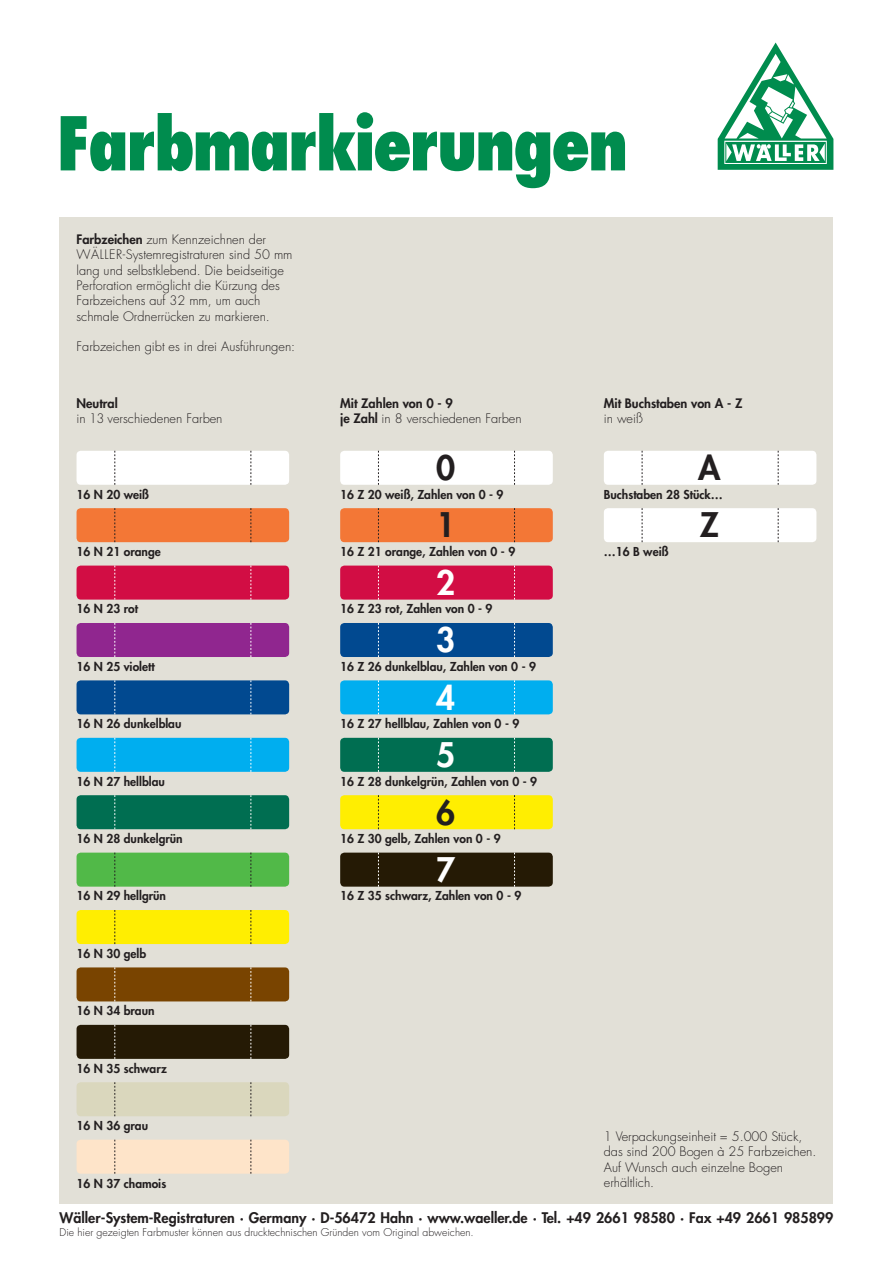
<style>
.page{position:relative;width:893px;height:1263px;background:#fff}
.page>*{position:absolute;margin:0;border:0;box-sizing:border-box;transform-origin:0 0}
.t1{font:800 condensed 72px "Futura";letter-spacing:-.04em;color:#008c4e}
.t2{font:800 33px "Futura";color:#231f20}
.t3{font:800 33px "Futura";color:#fff}
.t4{font:800 14.25px "Futura";color:#231f20}
.t5{font:300 12.75px/15.3px "Futura";color:#231f20}
.t6{font:800 12.75px "Futura";color:#231f20}
.t7{font:800 12px "Futura";color:#231f20}
.t8{font:300 10.5px "Futura";color:#231f20}
.s1{font-weight:800}
</style>
<div class="page">
<div style="left:60px;top:217px;width:773px;height:986px;background:#e2e0d7"></div>
<svg style="left:718px;top:43px;width:115px;height:127px"></svg>
<div style="left:340px;top:451px;width:213px;height:34px;background:#fff;border-radius:4px"></div>
<svg style="left:378px;top:451px;width:1px;height:34px"></svg>
<svg style="left:514px;top:451px;width:1px;height:34px"></svg>
<div style="left:77px;top:451px;width:212px;height:34px;background:#fff;border-radius:4px"></div>
<svg style="left:115px;top:451px;width:1px;height:34px"></svg>
<svg style="left:251px;top:451px;width:1px;height:34px"></svg>
<div style="left:340px;top:508px;width:213px;height:34px;background:#f37736;border-radius:4px"></div>
<svg style="left:378px;top:508px;width:1px;height:34px"></svg>
<svg style="left:514px;top:508px;width:1px;height:34px"></svg>
<div style="left:77px;top:508px;width:212px;height:34px;background:#f37736;border-radius:4px"></div>
<svg style="left:115px;top:508px;width:1px;height:34px"></svg>
<svg style="left:251px;top:508px;width:1px;height:34px"></svg>
<div style="left:340px;top:566px;width:213px;height:34px;background:#d20d44;border-radius:4px"></div>
<svg style="left:378px;top:566px;width:1px;height:34px"></svg>
<svg style="left:514px;top:566px;width:1px;height:34px"></svg>
<div style="left:77px;top:566px;width:212px;height:34px;background:#d20d44;border-radius:4px"></div>
<svg style="left:115px;top:566px;width:1px;height:34px"></svg>
<svg style="left:251px;top:566px;width:1px;height:34px"></svg>
<div style="left:340px;top:623px;width:213px;height:34px;background:#014990;border-radius:4px"></div>
<svg style="left:378px;top:623px;width:1px;height:34px"></svg>
<svg style="left:514px;top:623px;width:1px;height:34px"></svg>
<div style="left:77px;top:623px;width:212px;height:34px;background:#90268f;border-radius:4px"></div>
<svg style="left:115px;top:623px;width:1px;height:34px"></svg>
<svg style="left:251px;top:623px;width:1px;height:34px"></svg>
<div style="left:340px;top:680px;width:213px;height:34px;background:#00aeef;border-radius:4px"></div>
<svg style="left:378px;top:680px;width:1px;height:34px"></svg>
<svg style="left:514px;top:680px;width:1px;height:34px"></svg>
<div style="left:77px;top:680px;width:212px;height:34px;background:#014990;border-radius:4px"></div>
<svg style="left:115px;top:680px;width:1px;height:34px"></svg>
<svg style="left:251px;top:680px;width:1px;height:34px"></svg>
<div style="left:340px;top:738px;width:213px;height:34px;background:#006e51;border-radius:4px"></div>
<svg style="left:378px;top:738px;width:1px;height:34px"></svg>
<svg style="left:514px;top:738px;width:1px;height:34px"></svg>
<div style="left:77px;top:738px;width:212px;height:34px;background:#00aeef;border-radius:4px"></div>
<svg style="left:115px;top:738px;width:1px;height:34px"></svg>
<svg style="left:251px;top:738px;width:1px;height:34px"></svg>
<div style="left:340px;top:795px;width:213px;height:34px;background:#ffee01;border-radius:4px"></div>
<svg style="left:378px;top:795px;width:1px;height:34px"></svg>
<svg style="left:514px;top:795px;width:1px;height:34px"></svg>
<div style="left:77px;top:795px;width:212px;height:34px;background:#006e51;border-radius:4px"></div>
<svg style="left:115px;top:795px;width:1px;height:34px"></svg>
<svg style="left:251px;top:795px;width:1px;height:34px"></svg>
<div style="left:340px;top:853px;width:213px;height:34px;background:#251a05;border-radius:4px"></div>
<svg style="left:378px;top:853px;width:1px;height:34px"></svg>
<svg style="left:514px;top:853px;width:1px;height:34px"></svg>
<div style="left:77px;top:853px;width:212px;height:34px;background:#51b948;border-radius:4px"></div>
<svg style="left:115px;top:853px;width:1px;height:34px"></svg>
<svg style="left:251px;top:853px;width:1px;height:34px"></svg>
<div style="left:77px;top:910px;width:212px;height:34px;background:#ffee01;border-radius:4px"></div>
<svg style="left:115px;top:910px;width:1px;height:34px"></svg>
<svg style="left:251px;top:910px;width:1px;height:34px"></svg>
<div style="left:77px;top:967px;width:212px;height:34px;background:#794400;border-radius:4px"></div>
<svg style="left:115px;top:967px;width:1px;height:34px"></svg>
<svg style="left:251px;top:967px;width:1px;height:34px"></svg>
<div style="left:77px;top:1025px;width:212px;height:34px;background:#251a05;border-radius:4px"></div>
<svg style="left:115px;top:1025px;width:1px;height:34px"></svg>
<svg style="left:251px;top:1025px;width:1px;height:34px"></svg>
<div style="left:77px;top:1082px;width:212px;height:34px;background:#dad7bd;border-radius:4px"></div>
<svg style="left:115px;top:1082px;width:1px;height:34px"></svg>
<svg style="left:251px;top:1082px;width:1px;height:34px"></svg>
<div style="left:77px;top:1140px;width:212px;height:34px;background:#fee4c9;border-radius:4px"></div>
<svg style="left:115px;top:1140px;width:1px;height:34px"></svg>
<svg style="left:251px;top:1140px;width:1px;height:34px"></svg>
<div style="left:604px;top:451px;width:212px;height:34px;background:#fff;border-radius:4px"></div>
<svg style="left:642px;top:451px;width:1px;height:34px"></svg>
<svg style="left:778px;top:451px;width:1px;height:34px"></svg>
<div style="left:604px;top:508px;width:212px;height:34px;background:#fff;border-radius:4px"></div>
<svg style="left:642px;top:508px;width:1px;height:34px"></svg>
<svg style="left:778px;top:508px;width:1px;height:34px"></svg>
<h1 class="t1" style="left:56px;top:98px;width:574px">Farbmarkierungen</h1>
<p class="t5" style="left:77px;top:232px;width:217px"><span class="s1">Farbzeichen</span> zum Kennzeichnen der WÄLLER-Systemregistraturen sind 50 mm lang und selbstklebend. Die beidseitige Perforation ermöglicht die Kürzung des Farbzeichens auf 32 mm, um auch schmale Ordnerrücken zu markieren.</p>
<p class="t5" style="left:77px;top:339px;width:220px">Farbzeichen gibt es in drei Ausführungen:</p>
<p class="t6" style="left:77px;top:395px;width:43px">Neutral</p>
<p class="t5" style="left:77px;top:411px;width:148px">in 13 verschiedenen Farben</p>
<p class="t5" style="left:340px;top:396px;width:183px"><span class="s1">Mit Zahlen von 0 - 9<br>je Zahl</span> in 8 verschiedenen Farben</p>
<p class="t6" style="left:604px;top:395px;width:140px">Mit Buchstaben von A - Z</p>
<p class="t5" style="left:604px;top:411px;width:41px">in weiß</p>
<h2 class="t2" style="left:436px;top:446px;width:21px">0</h2>
<p class="t7" style="left:77px;top:486px;width:74px">16 N 20 weiß</p>
<p class="t7" style="left:340px;top:486px;width:165px">16 Z 20 weiß, Zahlen von 0 - 9</p>
<h2 class="t2" style="left:436px;top:503px;width:21px">1</h2>
<p class="t7" style="left:77px;top:543px;width:86px">16 N 21 orange</p>
<p class="t7" style="left:340px;top:543px;width:177px">16 Z 21 orange, Zahlen von 0 - 9</p>
<h2 class="t3" style="left:436px;top:561px;width:21px">2</h2>
<p class="t7" style="left:77px;top:601px;width:63px">16 N 23 rot</p>
<p class="t7" style="left:340px;top:601px;width:154px">16 Z 23 rot, Zahlen von 0 - 9</p>
<h2 class="t3" style="left:436px;top:618px;width:21px">3</h2>
<p class="t7" style="left:77px;top:658px;width:80px">16 N 25 violett</p>
<p class="t7" style="left:340px;top:658px;width:197px">16 Z 26 dunkelblau, Zahlen von 0 - 9</p>
<h2 class="t3" style="left:436px;top:675px;width:21px">4</h2>
<p class="t7" style="left:77px;top:716px;width:106px">16 N 26 dunkelblau</p>
<p class="t7" style="left:340px;top:716px;width:181px">16 Z 27 hellblau, Zahlen von 0 - 9</p>
<h2 class="t3" style="left:436px;top:733px;width:21px">5</h2>
<p class="t7" style="left:77px;top:773px;width:90px">16 N 27 hellblau</p>
<p class="t7" style="left:340px;top:773px;width:199px">16 Z 28 dunkelgrün, Zahlen von 0 - 9</p>
<h2 class="t2" style="left:436px;top:790px;width:21px">6</h2>
<p class="t7" style="left:77px;top:831px;width:108px">16 N 28 dunkelgrün</p>
<p class="t7" style="left:340px;top:831px;width:162px">16 Z 30 gelb, Zahlen von 0 - 9</p>
<h2 class="t3" style="left:436px;top:848px;width:21px">7</h2>
<p class="t7" style="left:77px;top:888px;width:91px">16 N 29 hellgrün</p>
<p class="t7" style="left:340px;top:888px;width:183px">16 Z 35 schwarz, Zahlen von 0 - 9</p>
<p class="t7" style="left:77px;top:945px;width:71px">16 N 30 gelb</p>
<p class="t7" style="left:77px;top:1003px;width:80px">16 N 34 braun</p>
<p class="t7" style="left:77px;top:1060px;width:92px">16 N 35 schwarz</p>
<h2 class="t2" style="left:698px;top:446px;width:24px">A</h2>
<p class="t7" style="left:604px;top:486px;width:121px">Buchstaben 28 Stück…</p>
<h2 class="t2" style="left:700px;top:503px;width:20px">Z</h2>
<p class="t7" style="left:604px;top:543px;width:66px">…16 B weiß</p>
<p class="t7" style="left:77px;top:1118px;width:73px">16 N 36 grau</p>
<p class="t5" style="left:604px;top:1129px;width:214px">1 Verpackungseinheit = 5.000 Stück, das sind 200 Bogen à 25 Farbzeichen.<br>Auf Wunsch auch einzelne Bogen erhältlich.</p>
<p class="t4" style="left:60px;top:1208px;width:775px">Wäller-System-Registraturen · Germany · D-56472 Hahn · www.waeller.de · Tel. +49 2661 98580 · Fax +49 2661 985899</p>
<p class="t8" style="left:60px;top:1225px;width:416px">Die hier gezeigten Farbmuster können aus drucktechnischen Gründen vom Original abweichen.</p>
<p class="t7" style="left:77px;top:1175px;width:91px">16 N 37 chamois</p>
</div>
